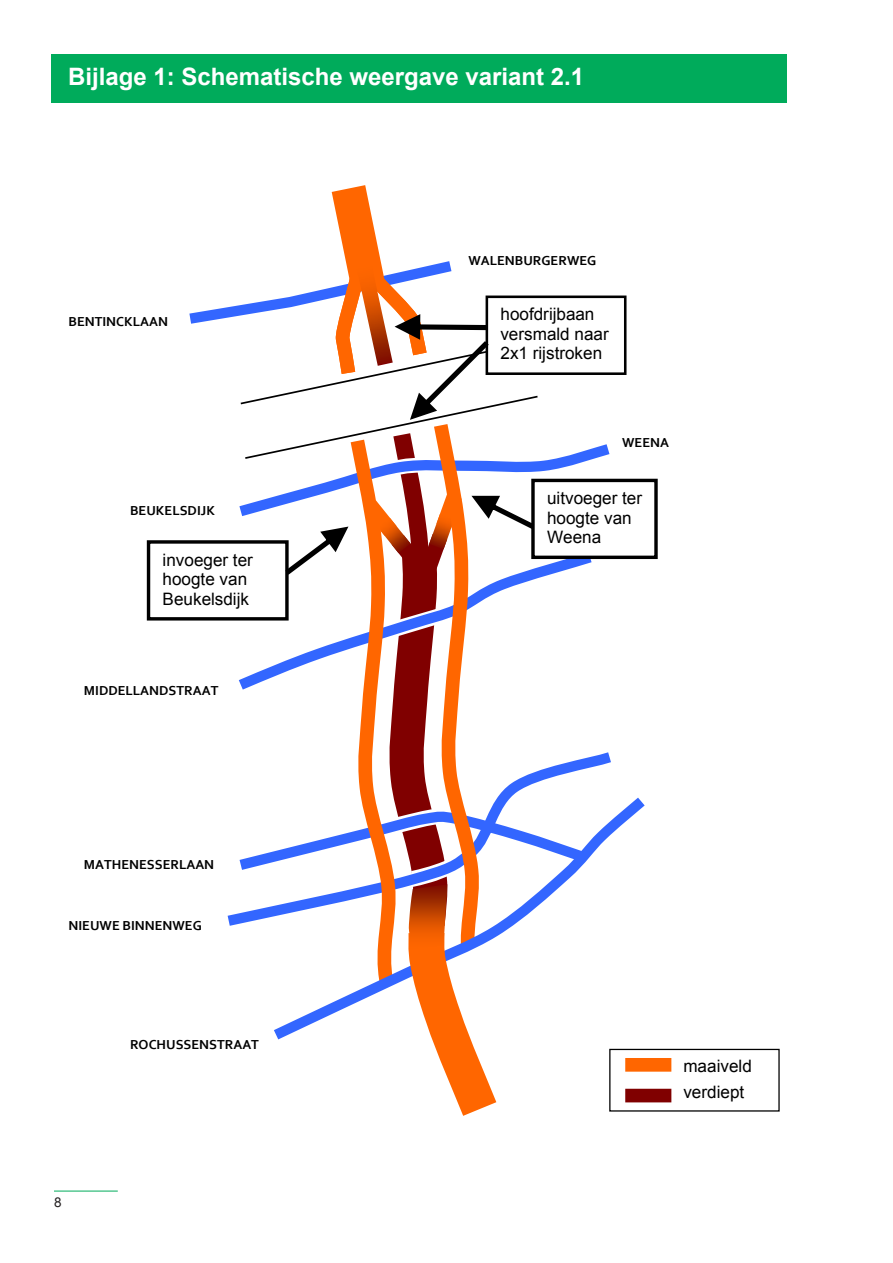
<style>
.page{position:relative;width:893px;height:1263px;background:#fff}
.page>*{position:absolute;margin:0;border:0;box-sizing:border-box;transform-origin:0 0}
.t1{font:700 24px "Arial";color:#fff}
.t2{font:17.1px/19.6px "Arial";color:#000}
.t3{font:700 13.65px "Corbel";color:#000}
.t4{font:13.5px "Arial";color:#231f20}
</style>
<div class="page">
<div style="left:51px;top:54px;width:736px;height:48px;background:#00ab5b"></div>
<svg style="left:227px;top:752px;width:384px;height:165px"></svg>
<svg style="left:227px;top:575px;width:321px;height:115px"></svg>
<div style="left:609px;top:1049px;width:171px;height:62px;border:1px solid #000"></div>
<div style="left:625px;top:1058px;width:46px;height:14px;background:#f60"></div>
<div style="left:625px;top:1089px;width:46px;height:13px;background:#800000"></div>
<svg style="left:341px;top:575px;width:84px;height:212px"></svg>
<svg style="left:425px;top:575px;width:110px;height:212px"></svg>
<div style="left:486px;top:295px;width:140px;height:80px;border:3px solid #000"></div>
<div style="left:531px;top:479px;width:127px;height:80px;border:3px solid #000"></div>
<div style="left:149px;top:542px;width:138px;height:77px;background:#fff"></div>
<div style="left:147px;top:540px;width:142px;height:80px;border:3px solid #000"></div>
<svg style="left:178px;top:185px;width:442px;height:390px"></svg>
<svg style="left:262px;top:787px;width:383px;height:130px"></svg>
<svg style="left:228px;top:804px;width:367px;height:312px"></svg>
<img style="left:408px;top:884px;width:39px;height:65px">
<hr style="left:54px;top:1191px;width:64px;height:1px;background:#00ab5b">
<p class="t1" style="left:68px;top:61px;width:518px">Bijlage 1: Schematische weergave variant 2.1</p>
<p class="t3" style="left:468px;top:252px;width:130px">WALENBURGERWEG</p>
<p class="t3" style="left:69px;top:313px;width:101px">BENTINCKLAAN</p>
<p class="t2" style="left:500px;top:304px;width:110px">hoofdrijbaan versmald naar<br>2x1 rijstroken</p>
<p class="t3" style="left:622px;top:434px;width:48px">WEENA</p>
<p class="t3" style="left:130px;top:502px;width:86px">BEUKELSDIJK</p>
<p class="t2" style="left:163px;top:550px;width:92px">invoeger ter hoogte van<br>Beukelsdijk</p>
<p class="t3" style="left:84px;top:682px;width:136px">MIDDELLANDSTRAAT</p>
<p class="t2" style="left:547px;top:488px;width:97px">uitvoeger ter hoogte van<br>Weena</p>
<p class="t3" style="left:84px;top:856px;width:132px">MATHENESSERLAAN</p>
<p class="t3" style="left:69px;top:917px;width:135px">NIEUWE BINNENWEG</p>
<p class="t3" style="left:130px;top:1036px;width:131px">ROCHUSSENSTRAAT</p>
<p class="t4" style="left:54px;top:1193px;width:9px">8</p>
<p class="t2" style="left:683px;top:1053px;width:70px;line-height:25.5px">maaiveld verdiept</p>
</div>
